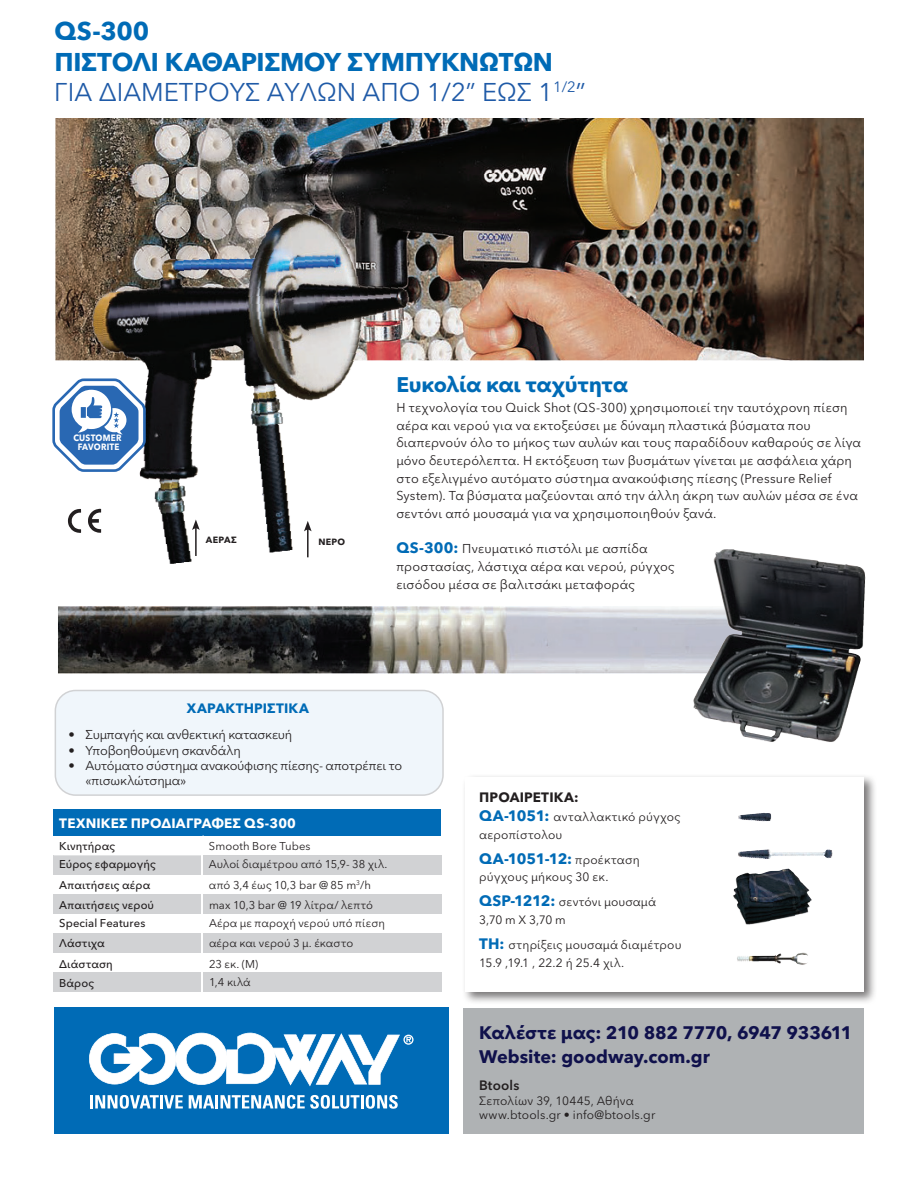
<style>
.page{position:relative;width:918px;height:1188px;background:#fff}
.page>*{position:absolute;margin:0;border:0;box-sizing:border-box;transform-origin:0 0}
.t1{font:700 25.5px/30.6px "Avenir Next World";letter-spacing:-.01em;color:#006bb6}
.t2{font:25.5px "Avenir Next World";color:#1f5aa7}
.t3{font:700 21px "Avenir Next World";letter-spacing:-.01em;color:#006bb6}
.t4{font:700 18px/24px "Avenir Next World";letter-spacing:-.01em;color:#10114c}
.t5{font:700 15px "Avenir Next World";letter-spacing:-.04em;color:#006bb6}
.t6{font:700 13.5px "Avenir Next World";letter-spacing:.015em;color:#fff}
.t7{font:700 13.5px "Avenir Next World";letter-spacing:.015em;color:#006bb6}
.t8{font:700 13.5px "Avenir Next World";letter-spacing:.01em;color:#231f20}
.t9{font:600 13.5px "Avenir Next World";letter-spacing:.015em;color:#231f20}
.t10{font:12.75px/17.5px "Avenir Next World";letter-spacing:.01em;color:#231f20}
.t11{font:12.75px/15.5px "Avenir Next World";letter-spacing:-.02em;color:#231f20}
.t12{font:12.75px "Avenir Next World";letter-spacing:-.015em;color:#231f20}
.t13{font:12px/24.9px "Avenir Next World";letter-spacing:.015em;color:#231f20}
.t14{font:11.25px "Avenir Next World";letter-spacing:.01em;color:#231f20}
.t15{font:500 11.25px/18.6px "Avenir Next World";letter-spacing:.005em;color:#231f20}
.t16{font:700 9.15px/8.4px "Avenir Next World";letter-spacing:.025em;color:#fff;text-align:center;scale:.9 1}
.t17{font:700 9px "Avenir Next World";letter-spacing:.025em;color:#231f20}
.s1{font-weight:700;font-size:15px;color:#006bb6}
.s2{font-weight:400;font-size:12px;color:#231f20}
</style>
<div class="page">
<img style="left:464px;top:776px;width:411px;height:226px">
<div style="left:466px;top:778px;width:398px;height:214px;background:#fff"></div>
<img style="left:55px;top:119px;width:808px;height:241px">
<img style="left:733px;top:869px;width:79px;height:56px">
<img style="left:738px;top:849px;width:95px;height:10px">
<img style="left:737px;top:953px;width:66px;height:10px">
<img style="left:58px;top:606px;width:634px;height:67px">
<img style="left:65px;top:171px;width:414px;height:393px">
<hr style="left:195px;top:528px;width:2px;height:28px;background:#231f20">
<svg style="left:192px;top:519px;width:8px;height:11px"></svg>
<hr style="left:307px;top:529px;width:2px;height:28px;background:#231f20">
<svg style="left:304px;top:521px;width:8px;height:10px"></svg>
<img style="left:738px;top:813px;width:33px;height:8px">
<img style="left:692px;top:549px;width:174px;height:193px">
<div style="left:53px;top:809px;width:388px;height:27px;background:#006bb6"></div>
<svg style="left:52px;top:377px;width:95px;height:96px"></svg>
<div style="left:55px;top:690px;width:388px;height:105px;background:#f0f6fb;border-radius:20px"></div>
<div style="left:55px;top:690px;width:389px;height:106px;border:2px solid #d1d2d4;border-radius:20px"></div>
<svg style="left:88px;top:509px;width:13px;height:24px"></svg>
<svg style="left:68px;top:509px;width:13px;height:24px"></svg>
<div style="left:54px;top:1007px;width:395px;height:127px;background:#006bb6"></div>
<div style="left:463px;top:1008px;width:401px;height:125px;background:#afb2b4"></div>
<svg style="left:89px;top:1033px;width:325px;height:53px"></svg>
<svg style="left:90px;top:1095px;width:93px;height:14px"></svg>
<svg style="left:189px;top:1095px;width:209px;height:14px"></svg>
<div style="left:53px;top:855px;width:148px;height:19px;background:#d1d2d4"></div>
<div style="left:203px;top:855px;width:239px;height:19px;background:#d1d2d4"></div>
<div style="left:53px;top:894px;width:148px;height:20px;background:#d1d2d4"></div>
<div style="left:203px;top:894px;width:239px;height:20px;background:#d1d2d4"></div>
<div style="left:53px;top:933px;width:148px;height:20px;background:#d1d2d4"></div>
<div style="left:203px;top:933px;width:239px;height:20px;background:#d1d2d4"></div>
<div style="left:53px;top:973px;width:148px;height:19px;background:#d1d2d4"></div>
<div style="left:203px;top:973px;width:239px;height:19px;background:#d1d2d4"></div>
<hr style="left:54px;top:855px;width:147px;height:1px;background:#fff">
<h1 class="t1" style="left:55px;top:16px;width:500px">QS-300<br>ΠΙΣΤΟΛΙ ΚΑΘΑΡΙΣΜΟΥ ΣΥΜΠΥΚΝΩΤΩΝ</h1>
<h1 class="t2" style="left:54px;top:71px;width:533px">ΓΙΑ ΔΙΑΜΕΤΡΟΥΣ ΑΥΛΩΝ ΑΠΟ 1/2” ΕΩΣ 1<sup>1/2</sup>”</h1>
<p class="t16" style="left:73px;top:434px;width:55px">CUSTOMER<br>FAVORITE</p>
<p class="t17" style="left:206px;top:535px;width:32px">ΑΕΡΑΣ</p>
<p class="t17" style="left:318px;top:536px;width:28px">ΝΕΡΟ</p>
<p class="t7" style="left:187px;top:700px;width:124px">ΧΑΡΑΚΤΗΡΙΣΤΙΚΑ</p>
<h2 class="t3" style="left:396px;top:373px;width:233px">Ευκολία και ταχύτητα</h2>
<p class="t10" style="left:396px;top:399px;width:466px">Η τεχνολογία του Quick Shot (QS-300) χρησιμοποιεί την ταυτόχρονη πίεση αέρα και νερού για να εκτοξεύσει με δύναμη πλαστικά βύσματα που διαπερνούν όλο το μήκος των αυλών και τους παραδίδουν καθαρούς σε λίγα μόνο δευτερόλεπτα. Η εκτόξευση των βυσμάτων γίνεται με ασφάλεια χάρη στο εξελιγμένο αυτόματο σύστημα ανακούφισης πίεσης (Pressure Relief System). Τα βύσματα μαζεύονται από την άλλη άκρη των αυλών μέσα σε ένα σεντόνι από μουσαμά για να χρησιμοποιηθούν ξανά.</p>
<p class="t10" style="left:396px;top:540px;width:280px"><span class="s1">QS-300:</span> Πνευματικό πιστόλι με ασπίδα προστασίας, λάστιχα αέρα και νερού, ρύγχος εισόδου μέσα σε βαλιτσάκι μεταφοράς</p>
<p class="t12" style="left:69px;top:725px;width:225px">• Συμπαγής και ανθεκτική κατασκευή</p>
<p class="t11" style="left:69px;top:743px;width:174px">• Υποβοηθούμενη σκανδάλη</p>
<p class="t11" style="left:86px;top:758px;width:318px;text-indent:-17px">• Αυτόματο σύστημα ανακούφισης πίεσης- αποτρέπει το «πισωκλώτσημα»</p>
<p class="t6" style="left:59px;top:815px;width:238px">ΤΕΧΝΙΚΕΣ ΠΡΟΔΙΑΓΡΑΦΕΣ QS-300</p>
<p class="t14" style="left:209px;top:837px;width:103px">Smooth Bore Tubes</p>
<p class="t15" style="left:59px;top:836px;width:98px">Κινητήρας<br>Εύρος εφαρμογής</p>
<p class="t14" style="left:209px;top:855px;width:180px">Αυλοί διαμέτρου από 15,9- 38 χιλ.</p>
<p class="t15" style="left:59px;top:876px;width:92px">Απαιτήσεις αέρα</p>
<p class="t14" style="left:209px;top:876px;width:164px">από 3,4 έως 10,3 bar @ 85 m<sup>3</sup>/h</p>
<p class="t15" style="left:59px;top:896px;width:96px">Απαιτήσεις νερού</p>
<p class="t14" style="left:209px;top:896px;width:166px">max 10,3 bar @ 19 λίτρα/ λεπτό</p>
<p class="t15" style="left:59px;top:914px;width:88px">Special Features</p>
<p class="t14" style="left:209px;top:914px;width:178px">Αέρα με παροχή νερού υπό πίεση</p>
<p class="t15" style="left:59px;top:934px;width:47px">Λάστιχα</p>
<p class="t14" style="left:209px;top:934px;width:146px">αέρα και νερού 3 μ. έκαστο</p>
<p class="t15" style="left:59px;top:955px;width:55px">Διάσταση</p>
<p class="t14" style="left:209px;top:955px;width:51px">23 εκ. (Μ)</p>
<p class="t15" style="left:59px;top:973px;width:36px">Βάρος</p>
<p class="t14" style="left:209px;top:973px;width:43px">1,4 κιλά</p>
<p class="t8" style="left:479px;top:790px;width:101px">ΠΡΟΑΙΡΕΤΙΚΆ:</p>
<p class="t13" style="left:479px;top:808px;width:203px;line-height:17.7px"><span class="s1">QA-1051:</span> ανταλλακτικό ρύγχος αεροπίστολου</p>
<p class="t5" style="left:479px;top:850px;width:162px">QA-1051-12: <span class="s2">προέκταση</span></p>
<p class="t13" style="left:479px;top:865px;width:178px">ρύγχους μήκους 30 εκ.<br><span class="s1">QSP-1212:</span> σεντόνι μουσαμά</p>
<p class="t13" style="left:479px;top:907px;width:204px">3,70 m Χ 3,70 m<br><span class="s1">TH:</span> στηρίξεις μουσαμά διαμέτρου</p>
<p class="t13" style="left:479px;top:950px;width:146px">15.9 ,19.1 , 22.2 ή 25.4 χιλ.</p>
<h3 class="t4" style="left:479px;top:1021px;width:375px">Καλέστε μας: 210 882 7770, 6947 933611<br>Website: goodway.com.gr</h3>
<p class="t9" style="left:479px;top:1078px;width:42px">Btools</p>
<p class="t13" style="left:479px;top:1094px;width:178px;line-height:14.4px">Σεπολίων 39, 10445, Αθήνα www.btools.gr • info@btools.gr</p>
</div>
